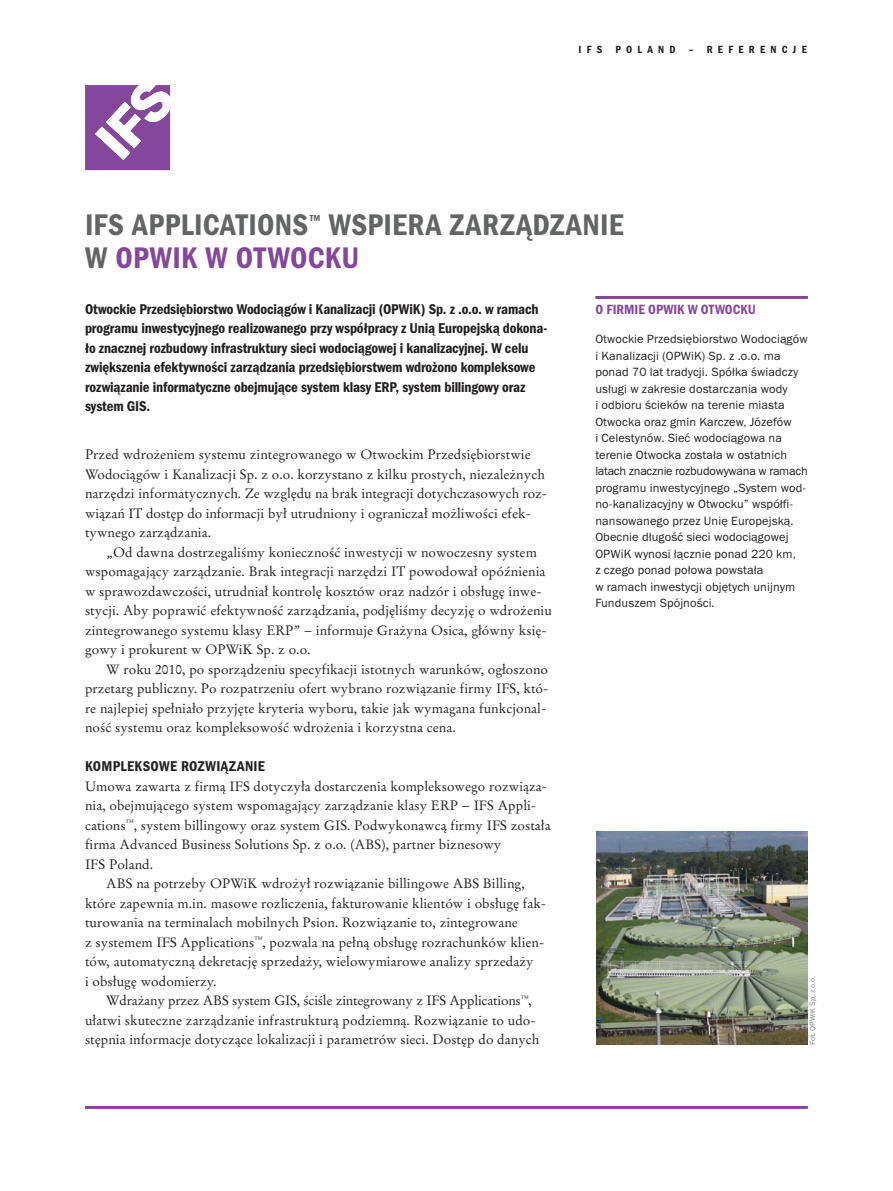
<style>
.page{position:relative;width:893px;height:1191px;background:#fff}
.page>*{position:absolute;margin:0;border:0;box-sizing:border-box;transform-origin:0 0}
.t1{font:30px/33px "Franklin Gothic Demi Cond E";letter-spacing:.01em;color:#636466}
.t2{font:14.25px/19.5px "Franklin Gothic Demi Cond E";letter-spacing:-.01em;color:#231f20}
.t3{font:14.25px "Franklin Gothic Demi Cond E";letter-spacing:.025em;color:#231f20}
.t4{font:13.5px/19.5px "Stempel Garamond CE";color:#231f20}
.t5{font:13.5px "Franklin Gothic Demi Cond E";color:#85479c}
.t6{font:12px/16.5px "Franklin Gothic Book E";letter-spacing:.01em;color:#231f20}
.t7{font:10.5px "Franklin Gothic Demi Cond E";letter-spacing:.5em;color:#231f20}
.t8{font:7.5px "Franklin Gothic Book E";letter-spacing:.01em;color:#808285}
.s1{color:#85479c}
</style>
<div class="page">
<svg style="left:85px;top:85px;width:85px;height:85px"></svg>
<hr style="left:85px;top:1106px;width:723px;height:3px;background:#85479c">
<hr style="left:595px;top:296px;width:213px;height:3px;background:#85479c">
<img style="left:597px;top:831px;width:211px;height:213px">
<p class="t7" style="left:578px;top:45px;width:25px">IFS</p>
<p class="t7" style="left:615px;top:45px;width:62px">POLAND</p>
<p class="t7" style="left:689px;top:45px;width:120px">– REFERENCJE</p>
<h1 class="t1" style="left:85px;top:211px;width:540px">IFS APPLICATIONS<sup>™</sup> WSPIERA ZARZĄDZANIE<br>W <span class="s1">OPWIK W OTWOCKU</span></h1>
<p class="t5" style="left:595px;top:304px;width:162px">O FIRMIE OPWIK W OTWOCKU</p>
<p class="t6" style="left:595px;top:332px;width:214px">Otwockie Przedsiębiorstwo Wodociągów i Kanalizacji (OPWiK) Sp. z .o.o. ma ponad 70 lat tradycji. Spółka świadczy usługi w zakresie dostarczania wody<br>i odbioru ścieków na terenie miasta Otwocka oraz gmin Karczew, Józefów<br>i Celestynów. Sieć wodociągowa na terenie Otwocka została w ostatnich latach znacznie rozbudowywana w ramach programu inwestycyjnego „System wod&shy;no-kanalizacyjny w Otwocku” współfi&shy;nansowanego przez Unię Europejską.<br>Obecnie długość sieci wodociągowej OPWiK wynosi łącznie ponad 220 km,<br>z czego ponad połowa powstała<br>w ramach inwestycji objętych unijnym Funduszem Spójności.</p>
<p class="t2" style="left:85px;top:301px;width:464px">Otwockie Przedsiębiorstwo Wodociągów i Kanalizacji (OPWiK) Sp. z .o.o. w ramach programu inwestycyjnego realizowanego przy współpracy z Unią Europejską dokona&shy;ło znacznej rozbudowy infrastruktury sieci wodociągowej i kanalizacyjnej. W celu zwiększenia efektywności zarządzania przedsiębiorstwem wdrożono kompleksowe rozwiązanie informatyczne obejmujące system klasy ERP, system billingowy oraz system GIS.</p>
<p class="t4" style="left:85px;top:445px;width:464px">Przed wdrożeniem systemu zintegrowanego w Otwockim Przedsiębiorstwie Wodociągów i Kanalizacji Sp. z o.o. korzystano z kilku prostych, niezależnych narzędzi informatycznych. Ze względu na brak integracji dotychczasowych roz&shy;wiązań IT dostęp do informacji był utrudniony i ograniczał możliwości efek&shy;tywnego zarządzania.</p>
<p class="t4" style="left:85px;top:543px;width:468px;text-indent:21px">„Od dawna dostrzegaliśmy konieczność inwestycji w nowoczesny system wspomagający zarządzanie. Brak integracji narzędzi IT powodował opóźnienia w sprawozdawczości, utrudniał kontrolę kosztów oraz nadzór i obsługę inwe&shy;stycji. Aby poprawić efektywność zarządzania, podjęliśmy decyzję o wdrożeniu zintegrowanego systemu klasy ERP” − informuje Grażyna Osica, główny księ&shy;gowy i prokurent w OPWiK Sp. z o.o.</p>
<p class="t4" style="left:85px;top:660px;width:465px;text-indent:21px">W roku 2010, po sporządzeniu specyfikacji istotnych warunków, ogłoszono przetarg publiczny. Po rozpatrzeniu ofert wybrano rozwiązanie firmy IFS, któ&shy;re najlepiej spełniało przyjęte kryteria wyboru, takie jak wymagana funkcjonal&shy;ność systemu oraz kompleksowość wdrożenia i korzystna cena.</p>
<p class="t3" style="left:85px;top:761px;width:181px">KOMPLEKSOWE ROZWIĄZANIE</p>
<p class="t4" style="left:85px;top:777px;width:464px">Umowa zawarta z firmą IFS dotyczyła dostarczenia kompleksowego rozwiąza-</p>
<p class="t4" style="left:85px;top:796px;width:453px">nia, obejmującego system wspomagający zarządzanie klasy ERP − IFS Appli-</p>
<p class="t4" style="left:85px;top:816px;width:467px">cations<sup>™</sup>, system billingowy oraz system GIS. Podwykonawcą firmy IFS została</p>
<p class="t4" style="left:85px;top:835px;width:418px">firma Advanced Business Solutions Sp. z o.o. (ABS), partner biznesowy</p>
<p class="t4" style="left:85px;top:855px;width:70px">IFS Poland.</p>
<p class="t4" style="left:106px;top:874px;width:420px">ABS na potrzeby OPWiK wdrożył rozwiązanie billingowe ABS Billing,</p>
<p class="t4" style="left:85px;top:894px;width:463px">które zapewnia m.in. masowe rozliczenia, fakturowanie klientów i obsługę fak-</p>
<p class="t4" style="left:85px;top:913px;width:434px">turowania na terminalach mobilnych Psion. Rozwiązanie to, zintegrowane</p>
<p class="t4" style="left:85px;top:933px;width:461px">z systemem IFS Applications<sup>™</sup>, pozwala na pełną obsługę rozrachunków klien-</p>
<p class="t4" style="left:85px;top:952px;width:450px">tów, automatyczną dekretację sprzedaży, wielowymiarowe analizy sprzedaży</p>
<p class="t4" style="left:85px;top:972px;width:133px">i obsługę wodomierzy.</p>
<p class="t4" style="left:106px;top:991px;width:427px">Wdrażany przez ABS system GIS, ściśle zintegrowany z IFS Applications<sup>™</sup>,</p>
<p class="t4" style="left:85px;top:1011px;width:452px">ułatwi skuteczne zarządzanie infrastrukturą podziemną. Rozwiązanie to udo-</p>
<p class="t4" style="left:85px;top:1030px;width:456px">stępnia informacje dotyczące lokalizacji i parametrów sieci. Dostęp do danych</p>
<p class="t8" style="left:810px;top:1045px;width:71px;rotate:-90deg">Fot. OPWiK Sp. z o.o.</p>
</div>
